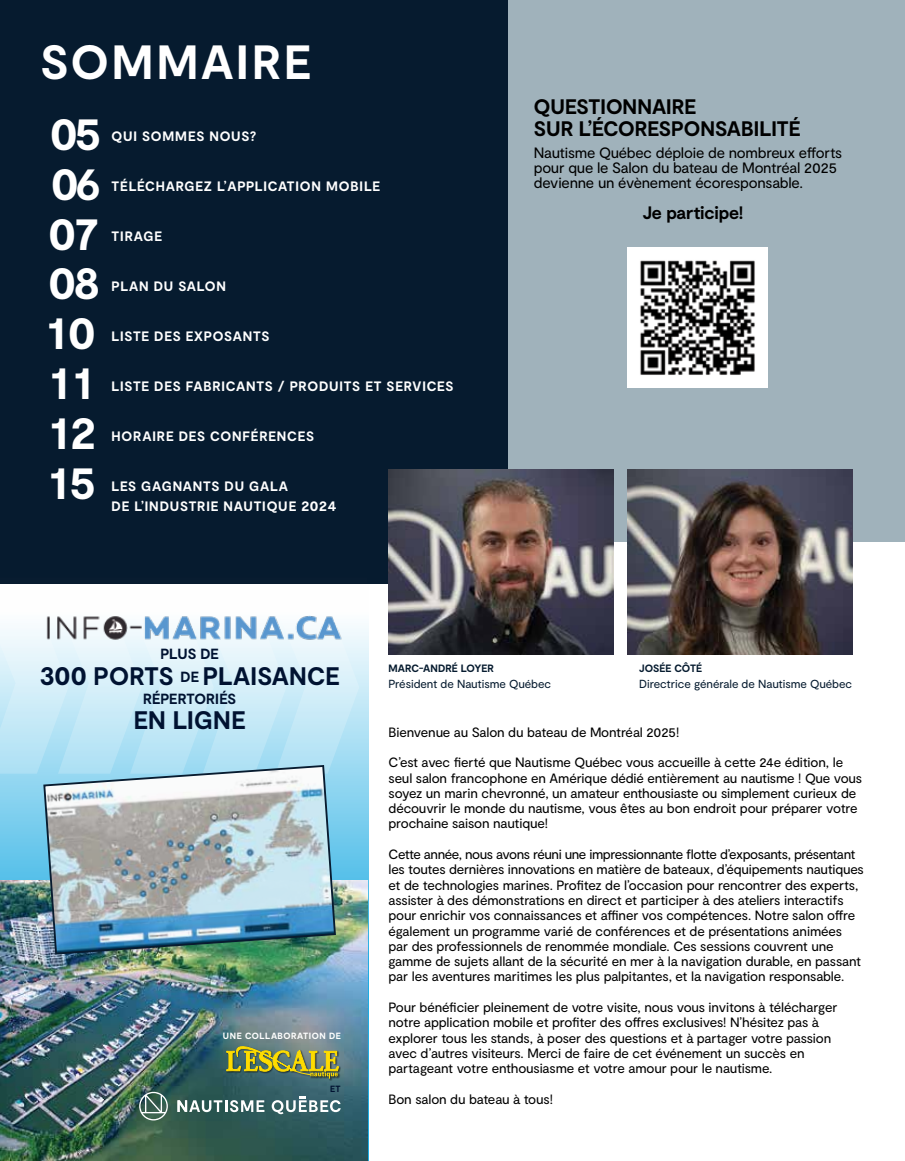
<style>
.page{position:relative;width:905px;height:1161px;background:#fff}
.page>*{position:absolute;margin:0;border:0;box-sizing:border-box;transform-origin:0 0}
.t1{font:700 48px "Moderat";letter-spacing:.06em;color:#fff}
.t2{font:700 43.65px "Moderat";letter-spacing:.025em;color:#fff}
.t3{font:700 25.35px "Moderat";letter-spacing:.005em;color:#001231}
.t4{font:700 21px/22px "Moderat";color:#000}
.t5{font:700 18px "Moderat";letter-spacing:-.01em;color:#000}
.t6{font:15px/15px "Moderat";letter-spacing:-.015em;color:#000}
.t7{font:700 14.7px "Moderat";letter-spacing:.01em;color:#001231}
.t8{font:700 13.65px/20px "Moderat";letter-spacing:.055em;color:#fff}
.t9{font:13.5px/15.3px "Moderat";letter-spacing:-.015em;color:#000}
.t10{font:11.7px "Moderat";letter-spacing:-.005em;color:#061b2f}
.t11{font:700 10.65px "Moderat";letter-spacing:.005em;color:#061b2f}
.t12{font:700 9px "Moderat";letter-spacing:.06em;color:#fff}
.t13{font:700 9px "Moderat";color:#001231}
.s1{font-size:14.7px}
</style>
<div class="page">
<div style="left:0;top:0;width:904px;height:542px;background:#a0b2bb"></div>
<div style="left:0;top:0;width:507px;height:584px;background:#061b2f"></div>
<svg style="left:0;top:626px;width:369px;height:535px;background:#81cdea"></svg>
<img style="left:0;top:881px;width:367px;height:280px">
<svg style="left:0;top:626px;width:359px;height:148px;background:#cbebf7"></svg>
<img style="left:43px;top:615px;width:305px;height:30px">
<svg style="left:226px;top:1046px;width:115px;height:35px"></svg>
<svg style="left:226px;top:1047px;width:112px;height:32px;background:#878f48"></svg>
<svg style="left:177px;top:1100px;width:87px;height:12px"></svg>
<svg style="left:272px;top:1096px;width:69px;height:18px"></svg>
<svg style="left:139px;top:1092px;width:29px;height:28px"></svg>
<img style="left:42px;top:764px;width:295px;height:192px">
<img style="left:388px;top:470px;width:226px;height:185px">
<img style="left:627px;top:470px;width:225px;height:185px">
<img style="left:627px;top:248px;width:140px;height:140px">
<h1 class="t1" style="left:40px;top:32px;width:272px">SOMMAIRE</h1>
<h2 class="t2" style="left:50px;top:107px;width:52px">05</h2>
<p class="t8" style="left:111px;top:127px;width:146px">QUI SOMMES NOUS?</p>
<h2 class="t2" style="left:51px;top:157px;width:51px">06</h2>
<p class="t8" style="left:111px;top:177px;width:270px">TÉLÉCHARGEZ L’APPLICATION MOBILE</p>
<h2 class="t2" style="left:49px;top:207px;width:51px">07</h2>
<p class="t8" style="left:111px;top:227px;width:52px">TIRAGE</p>
<h2 class="t2" style="left:48px;top:257px;width:53px">08</h2>
<h2 class="t2" style="left:49px;top:307px;width:49px">10</h2>
<h2 class="t2" style="left:51px;top:357px;width:41px">11</h2>
<p class="t8" style="left:111px;top:277px;width:116px">PLAN DU SALON</p>
<p class="t8" style="left:111px;top:327px;width:159px">LISTE DES EXPOSANTS</p>
<p class="t8" style="left:111px;top:377px;width:343px">LISTE DES FABRICANTS / PRODUITS ET SERVICES</p>
<h2 class="t2" style="left:51px;top:407px;width:46px">12</h2>
<p class="t8" style="left:111px;top:427px;width:204px">HORAIRE DES CONFÉRENCES</p>
<h2 class="t2" style="left:50px;top:457px;width:47px">15</h2>
<p class="t8" style="left:111px;top:477px;width:226px">LES GAGNANTS DU GALA<br>DE L’INDUSTRIE NAUTIQUE 2024</p>
<h3 class="t4" style="left:534px;top:96px;width:268px">QUESTIONNAIRE<br>SUR L’ÉCORESPONSABILITÉ</h3>
<p class="t6" style="left:534px;top:145px;width:310px">Nautisme Québec déploie de nombreux efforts pour que le Salon du bateau de Montréal 2025 devienne un évènement écoresponsable.</p>
<h3 class="t5" style="left:643px;top:201px;width:102px">Je participe!</h3>
<p class="t7" style="left:160px;top:645px;width:60px">PLUS DE</p>
<h3 class="t3" style="left:40px;top:660px;width:301px">300 PORTS <span class="s1">DE</span> PLAISANCE</h3>
<p class="t7" style="left:143px;top:690px;width:95px">RÉPERTORIÉS</p>
<h3 class="t3" style="left:134px;top:705px;width:113px">EN LIGNE</h3>
<p class="t12" style="left:223px;top:1030px;width:119px">UNE COLLABORATION DE</p>
<p class="t13" style="left:330px;top:1083px;width:12px">ET</p>
<p class="t11" style="left:388px;top:662px;width:107px">MARC-ANDRÉ LOYER</p>
<p class="t10" style="left:388px;top:677px;width:164px">Président de Nautisme Québec</p>
<p class="t11" style="left:639px;top:662px;width:65px">JOSÉE CÔTÉ</p>
<p class="t10" style="left:639px;top:677px;width:214px">Directrice générale de Nautisme Québec</p>
<p class="t9" style="left:388px;top:725px;width:292px">Bienvenue au Salon du bateau de Montréal 2025!</p>
<p class="t9" style="left:388px;top:755px;width:475px">C’est avec fierté que Nautisme Québec vous accueille à cette 24e édition, le seul salon francophone en Amérique dédié entièrement au nautisme ! Que vous soyez un marin chevronné, un amateur enthousiaste ou simplement curieux de découvrir le monde du nautisme, vous êtes au bon endroit pour préparer votre prochaine saison nautique!</p>
<p class="t9" style="left:388px;top:847px;width:477px">Cette année, nous avons réuni une impressionnante flotte d’exposants, présentant les toutes dernières innovations en matière de bateaux, d’équipements nautiques et de technologies marines. Profitez de l’occasion pour rencontrer des experts, assister à des démonstrations en direct et participer à des ateliers interactifs pour enrichir vos connaissances et affiner vos compétences. Notre salon offre également un programme varié de conférences et de présentations animées par des professionnels de renommée mondiale. Ces sessions couvrent une gamme de sujets allant de la sécurité en mer à la navigation durable, en passant par les aventures maritimes les plus palpitantes, et la navigation responsable.</p>
<p class="t9" style="left:388px;top:1000px;width:450px">Pour bénéficier pleinement de votre visite, nous vous invitons à télécharger notre application mobile et profiter des offres exclusives! N’hésitez pas à explorer tous les stands, à poser des questions et à partager votre passion avec d’autres visiteurs. Merci de faire de cet événement un succès en partageant votre enthousiasme et votre amour pour le nautisme.</p>
<p class="t9" style="left:388px;top:1092px;width:166px">Bon salon du bateau à tous!</p>
</div>
